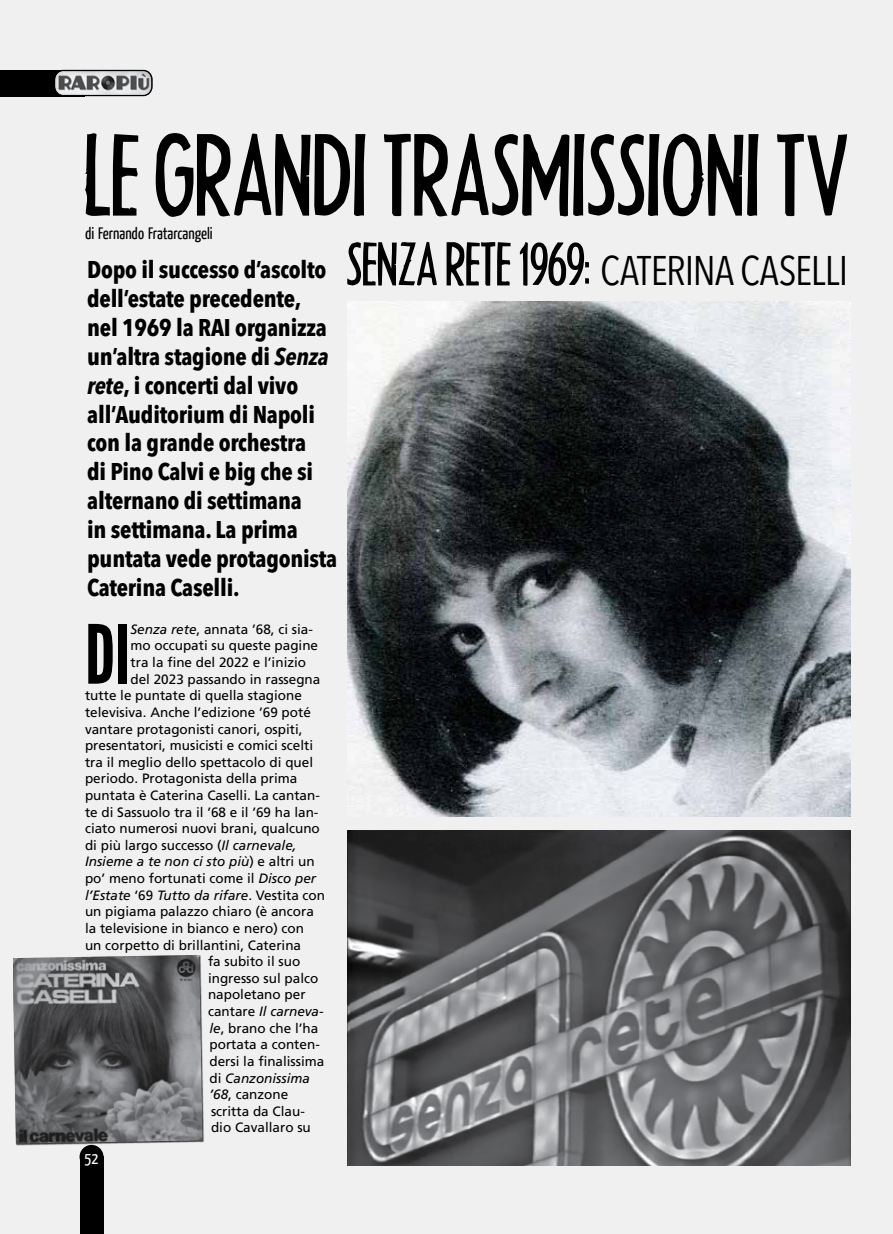
<style>
.page{position:relative;width:893px;height:1234px;background:#fff}
.page>*{position:absolute;margin:0;border:0;box-sizing:border-box;transform-origin:0 0}
.t1{font:101.85px "Headline Two HPLHS";color:#000}
.t2{font:81.3px "League Gothic";color:#000}
.t3{font:condensed 40.95px "Avenir Next LT Pro";letter-spacing:-.02em;color:#000}
.t4{font:700 condensed 24px/28.8px "Avenir Next LT Pro";letter-spacing:-.01em;color:#000}
.t5{font:16.5px "Yanone Kaffeesatz";color:#000}
.t6{font:16.5px "Yanone Kaffeesatz";color:#fff}
.t7{font:13.5px "Frutiger LT Std";color:#000}
.t8{font:italic 13.5px "Frutiger LT Std";color:#000}
.s1{font-style:italic}
.s2{font-style:normal}
.s3{font-family:"Headline Two HPLHS";font-stretch:normal;font-size:54px}
</style>
<div class="page">
<div style="left:0;top:0;width:893px;height:1233px;background:#f0f0f0"></div>
<img style="left:347px;top:301px;width:503px;height:515px">
<div style="left:80px;top:1144px;width:24px;height:24px;background:#000;border-radius:50%"></div>
<div style="left:80px;top:1156px;width:24px;height:77px;background:#000"></div>
<div style="left:0;top:70px;width:85px;height:26px;background:#000"></div>
<img style="left:56px;top:70px;width:95px;height:24px">
<div style="left:54px;top:70px;width:98px;height:25px;border:1px solid #000;border-radius:9px"></div>
<div style="left:54px;top:70px;width:99px;height:26px;border:1px solid #000;border-radius:9px"></div>
<img style="left:347px;top:830px;width:503px;height:335px">
<img style="left:13px;top:955px;width:189px;height:188px">
<h1 class="t1" style="left:85px;top:115px;width:767px">LE GRANDI TRASMISSIONI TV</h1>
<p class="t5" style="left:85px;top:223px;width:129px">di Fernando Fratarcangeli</p>
<p class="t4" style="left:87px;top:255px;width:252px">Dopo il successo d’ascolto dell’estate precedente, nel 1969 la RAI organizza un’altra stagione di <span class="s1">Senza rete</span>, i concerti dal vivo all’Auditorium di Napoli con la grande orchestra<br>di Pino Calvi e big che si alternano di settimana<br>in settimana. La prima puntata vede protagonista<br>Caterina Caselli.</p>
<h2 class="t2" style="left:85px;top:606px;width:47px">DI</h2>
<p class="t7" style="left:131px;top:623px;width:184px"><span class="s1">Senza rete</span>, annata ’68, ci sia-</p>
<p class="t7" style="left:131px;top:640px;width:189px">mo occupati su queste pagine</p>
<p class="t7" style="left:131px;top:656px;width:177px">tra la fine del 2022 e l’inizio</p>
<p class="t7" style="left:131px;top:673px;width:191px">del 2023 passando in rassegna</p>
<p class="t7" style="left:85px;top:690px;width:218px">tutte le puntate di quella stagione</p>
<p class="t7" style="left:85px;top:706px;width:227px">televisiva. Anche l’edizione ’69 poté</p>
<p class="t7" style="left:85px;top:723px;width:219px">vantare protagonisti canori, ospiti,</p>
<p class="t7" style="left:85px;top:739px;width:230px">presentatori, musicisti e comici scelti</p>
<p class="t7" style="left:85px;top:756px;width:230px">tra il meglio dello spettacolo di quel</p>
<p class="t7" style="left:85px;top:773px;width:214px">periodo. Protagonista della prima</p>
<p class="t7" style="left:85px;top:789px;width:236px">puntata è Caterina Caselli. La cantan-</p>
<p class="t7" style="left:85px;top:806px;width:235px">te di Sassuolo tra il ’68 e il ’69 ha lan-</p>
<p class="t7" style="left:85px;top:823px;width:236px">ciato numerosi nuovi brani, qualcuno</p>
<p class="t7" style="left:85px;top:839px;width:213px">di più largo successo (<span class="s1">Il carnevale,</span></p>
<p class="t8" style="left:85px;top:856px;width:231px">Insieme a te non ci sto più<span class="s2">) e altri un</span></p>
<p class="t7" style="left:85px;top:872px;width:233px">po’ meno fortunati come il <span class="s1">Disco per</span></p>
<p class="t8" style="left:85px;top:889px;width:242px">l’Estate <span class="s2">‘69</span> Tutto da rifare<span class="s2">. Vestita con</span></p>
<p class="t7" style="left:85px;top:906px;width:230px">un pigiama palazzo chiaro (è ancora</p>
<p class="t7" style="left:85px;top:922px;width:221px">la televisione in bianco e nero) con</p>
<p class="t7" style="left:85px;top:939px;width:218px">un corpetto di brillantini, Caterina</p>
<p class="t7" style="left:208px;top:955px;width:94px">fa subito il suo</p>
<p class="t7" style="left:208px;top:972px;width:112px">ingresso sul palco</p>
<p class="t7" style="left:208px;top:989px;width:99px">napoletano per</p>
<p class="t8" style="left:208px;top:1005px;width:117px"><span class="s2">cantare</span> Il carneva-</p>
<p class="t7" style="left:210px;top:1022px;width:110px"><span class="s1">le</span>, brano che l’ha</p>
<p class="t7" style="left:210px;top:1038px;width:112px">portata a conten-</p>
<p class="t7" style="left:210px;top:1055px;width:116px">dersi la finalissima</p>
<p class="t8" style="left:210px;top:1072px;width:102px"><span class="s2">di</span> Canzonissima</p>
<p class="t7" style="left:210px;top:1088px;width:80px"><span class="s1">’68</span>, canzone</p>
<p class="t7" style="left:211px;top:1105px;width:95px">scritta da Clau-</p>
<p class="t7" style="left:211px;top:1121px;width:101px">dio Cavallaro su</p>
<p class="t6" style="left:85px;top:1147px;width:15px">52</p>
<h3 class="t3" style="left:347px;top:246px;width:502px"><span class="s3">SENZA RETE 1969:</span> CATERINA CASELLI</h3>
</div>
